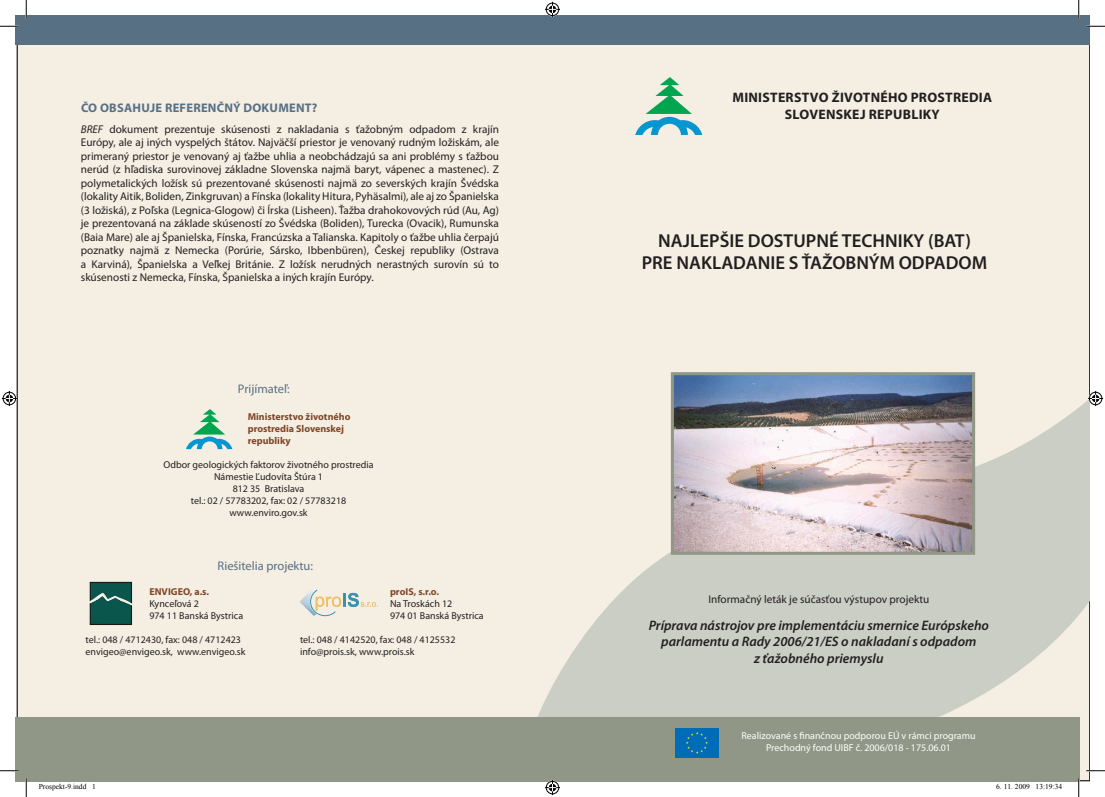
<style>
.page{position:relative;width:1105px;height:797px;background:#fff}
.page>*{position:absolute;margin:0;border:0;box-sizing:border-box;transform-origin:0 0}
.t1{font:600 18.75px "Myriad Pro";color:#231f20}
.t2{font:italic 600 13.75px/16.5px "Myriad Pro";color:#231f20;text-align:center}
.Norm疝ny{font:700 13.75px "Myriad Pro";letter-spacing:.02em;color:#231f20}
.t3{font:12.5px "Myriad Pro";color:#587084}
.A_nadpis_PM{font:700 12.5px "Myriad Pro";letter-spacing:.02em;color:#587084}
.Normálny{font:11.25px/13.5px "Myriad Pro";color:#231f20;text-align:justify}
.Norm疝ny-2{font:10px "Myriad Pro";color:#231f20}
.Norm疝ny-3{font:10px/12px "Myriad Pro";color:#fff;text-align:center}
.Norm疝ny-4{font:700 10px/12px "Myriad Pro";color:#7f4628}
.t4{font:7.5px "Times New Roman";color:#000}
.s1{font-style:italic}
</style>
<div class="page">
<div style="left:17px;top:45px;width:1072px;height:672px;background:#f5efe3"></div>
<svg style="left:520px;top:358px;width:569px;height:423px;background:#dcdbd1"></svg>
<div style="left:16px;top:717px;width:1063px;height:64px;background:#909786"></div>
<div style="left:16px;top:16px;width:1073px;height:29px;background:#587084"></div>
<img style="left:675px;top:376px;width:296px;height:175px">
<div style="left:671px;top:372px;width:304px;height:183px;border:3px solid #909786"></div>
<svg style="left:635px;top:77px;width:67px;height:58px;background:#a4d4c6"></svg>
<div style="left:675px;top:728px;width:44px;height:29px;background:#006cb7"></div>
<svg style="left:686px;top:732px;width:22px;height:21px"></svg>
<svg style="left:300px;top:587px;width:78px;height:29px;background:#e0e1d4"></svg>
<svg style="left:186px;top:409px;width:46px;height:40px;background:#a3d3c5"></svg>
<img style="left:80px;top:578px;width:58px;height:50px">
<svg style="left:0;top:25px;width:19px;height:2px"></svg>
<svg style="left:1086px;top:25px;width:19px;height:2px"></svg>
<svg style="left:0;top:770px;width:19px;height:1px"></svg>
<svg style="left:1086px;top:770px;width:19px;height:1px"></svg>
<svg style="left:25px;top:0;width:2px;height:19px"></svg>
<svg style="left:25px;top:778px;width:2px;height:19px"></svg>
<svg style="left:1078px;top:0;width:1px;height:19px"></svg>
<svg style="left:1078px;top:778px;width:1px;height:19px"></svg>
<svg style="left:545px;top:2px;width:15px;height:15px"></svg>
<svg style="left:545px;top:780px;width:15px;height:15px"></svg>
<svg style="left:2px;top:391px;width:15px;height:15px"></svg>
<svg style="left:1088px;top:391px;width:15px;height:15px"></svg>
<p class="A_nadpis_PM" style="left:81px;top:99px;width:28px">ČO OBSAHUJE</p>
<p class="A_nadpis_PM" style="left:165px;top:99px;width:30px">REFEREN</p>
<p class="A_nadpis_PM" style="left:217px;top:99px;width:36px">ČNÝ DOKU</p>
<p class="A_nadpis_PM" style="left:278px;top:99px;width:41px">MENT?</p>
<p class="Normálny" style="left:81px;top:122px;width:420px"><span class="s1">BREF</span> dokument prezentuje skúsenosti z nakladania s ťažobným odpadom z krajín Európy, ale aj iných vyspelých štátov. Najväčší priestor je venovaný rudným ložiskám, ale primeraný priestor je venovaný aj ťažbe uhlia a neobchádzajú sa ani problémy s ťažbou nerúd (z hľadiska surovinovej základne Slovenska najmä baryt, vápenec a mastenec). Z polymetalických ložísk sú prezentované skúsenosti najmä zo severských krajín Švédska (lokality Aitik, Boliden, Zinkgruvan) a Fínska (lokality Hitura, Pyhäsalmi), ale aj zo Španielska (3 ložiská), z Poľska (Legnica-Glogow) či Írska (Lisheen). Ťažba drahokovových rúd (Au, Ag) je prezentovaná na základe skúseností zo Švédska (Boliden), Turecka (Ovacik), Rumunska (Baia Mare) ale aj Španielska, Fínska, Francúzska a Talianska. Kapitoly o ťažbe uhlia čerpajú poznatky najmä z Nemecka (Porúrie, Sársko, Ibbenbüren), Českej republiky (Ostrava a Karviná), Španielska a Veľkej Británie. Z ložísk nerudných nerastných surovín sú to skúsenosti z Nemecka, Fínska, Španielska a iných krajín Európy.</p>
<p class="t3" style="left:238px;top:381px;width:53px">Prijímateľ:</p>
<p class="Norm疝ny-4" style="left:248px;top:410px;width:104px">Ministerstvo životného prostredia Slovenskej republiky</p>
<p class="Norm疝ny-2" style="left:163px;top:458px;width:212px">Odbor geologických faktorov životného prostredia</p>
<p class="Norm疝ny-2" style="left:214px;top:470px;width:111px">Námestie Ľudovíta Štúra 1</p>
<p class="Norm疝ny-2" style="left:233px;top:482px;width:73px">812 35 Bratislava</p>
<p class="Norm疝ny-2" style="left:191px;top:494px;width:157px">tel.: 02 / 57783202, fax: 02 / 57783218</p>
<p class="Norm疝ny-2" style="left:229px;top:506px;width:80px">www.enviro.gov.sk</p>
<p class="t3" style="left:218px;top:558px;width:97px">Riešitelia projektu:</p>
<p class="Norm疝ny-4" style="left:149px;top:585px;width:7px">ENVI</p>
<p class="Norm疝ny-4" style="left:171px;top:585px;width:40px">GEO, a.s.</p>
<p class="Norm疝ny-2" style="left:149px;top:598px;width:51px">Kynceľová 2</p>
<p class="Norm疝ny-2" style="left:149px;top:610px;width:95px">974 11 Banská Bystrica</p>
<p class="Norm疝ny-2" style="left:86px;top:634px;width:157px">tel.: 048 / 4712430, fax: 048 / 4712423</p>
<p class="Norm疝ny-2" style="left:86px;top:646px;width:161px">envigeo@envigeo.sk, www.envigeo.sk</p>
<p class="Norm疝ny-4" style="left:390px;top:585px;width:50px">proIS, s.r.o.</p>
<p class="Norm疝ny-2" style="left:390px;top:598px;width:64px">Na Troskách 12</p>
<p class="Norm疝ny-2" style="left:390px;top:610px;width:95px">974 01 Banská Bystrica</p>
<p class="Norm疝ny-2" style="left:300px;top:634px;width:157px">tel.: 048 / 4142520, fax: 048 / 4125532</p>
<p class="Norm疝ny-2" style="left:300px;top:646px;width:116px">info@prois.sk, www.prois.sk</p>
<p class="Norm疝ny" style="left:732px;top:89px;width:261px">Ministerstvo životného prostredia</p>
<p class="Norm疝ny" style="left:785px;top:105px;width:156px">Slovenskej republiky</p>
<p class="t1" style="left:658px;top:228px;width:315px">NAJLEPŠIE DOSTUPNÉ TECHNIKY (BAT)</p>
<p class="t1" style="left:642px;top:251px;width:347px">PRE NAKLADANIE S ŤAŽOBNÝM ODPADOM</p>
<p class="Normálny" style="left:708px;top:592px;width:222px">Informačný leták je súčasťou výstupov projektu</p>
<p class="t2" style="left:649px;top:616px;width:342px">Príprava nástrojov pre implementáciu smernice Európskeho parlamentu a Rady 2006/21/ES o nakladaní s odpadom<br>z ťažobného priemyslu</p>
<p class="Norm疝ny-3" style="left:741px;top:730px;width:236px">Realizované s finančnou podporou EÚ v rámci programu<br>Prechodný fond UIBF č. 2006/018 - 175.06.01</p>
<p class="t4" style="left:39px;top:782px;width:59px">Prospekt-9.indd 1</p>
<p class="t4" style="left:996px;top:782px;width:68px">6. 11. 2009 13:19:34</p>
</div>
